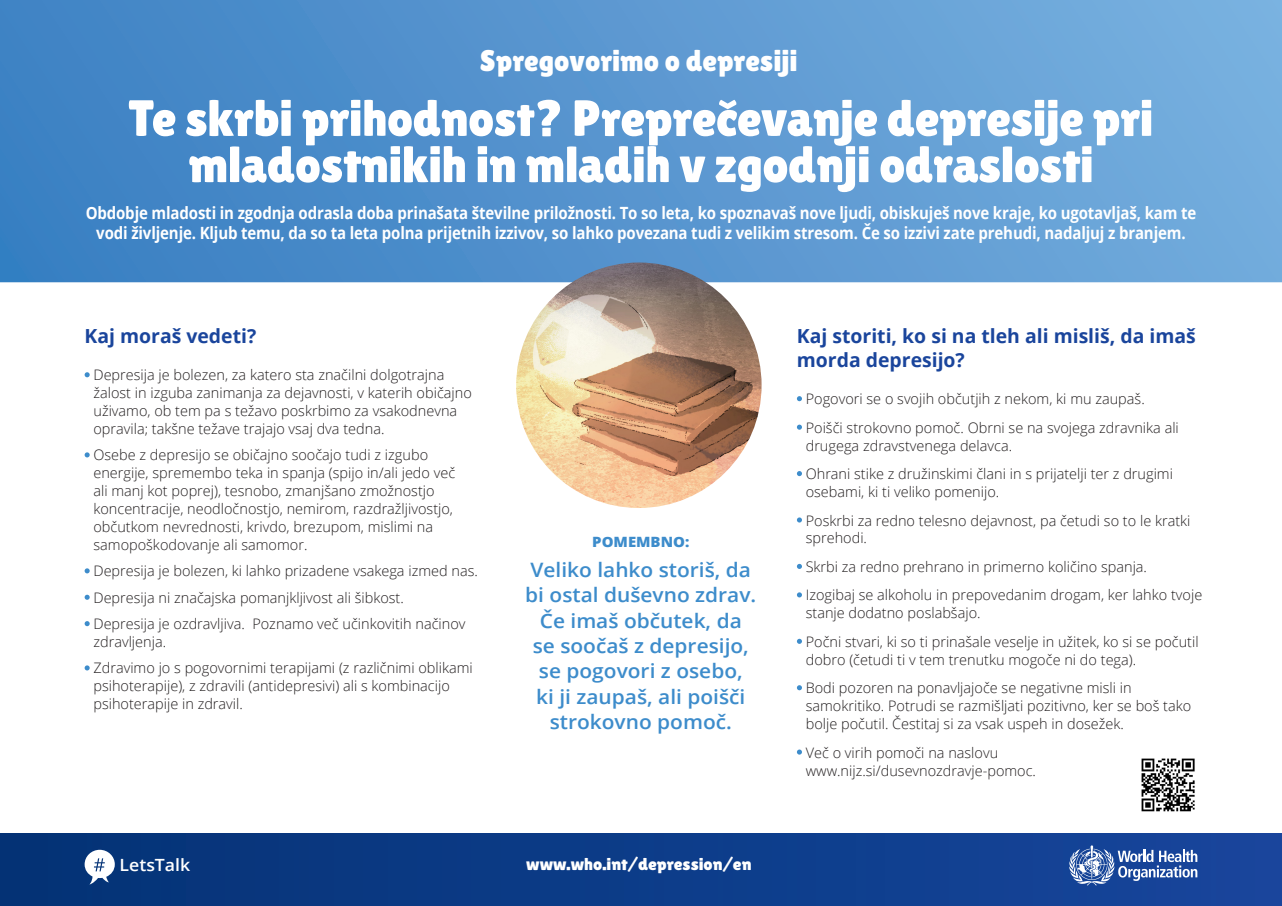
<style>
.page{position:relative;width:1282px;height:906px;background:#fff}
.page>*{position:absolute;margin:0;border:0;box-sizing:border-box;transform-origin:0 0}
.t1{font:50.78px/46.3px "Lilita One";letter-spacing:-.01em;color:#fff;text-align:center}
.t2{font:29.85px "Lilita One";color:#fff}
.t3{font:600 19.88px/25.3px "Open Sans";color:#3d8ccb;text-align:center;scale:1.05 1}
.t4{font:700 19.42px/23.9px "Open Sans";color:#1a459c}
.t5{font:17.02px "Lilita One";color:#fff;scale:1.05 1}
.t6{font:700 16.88px/20.2px "Open Sans";letter-spacing:-.01em;color:#fff;text-align:center;scale:.89 1}
.t7{font:600 16.8px "Open Sans";color:#fff;scale:1.05 1}
.t8{font:300 14.48px/17.9px "Open Sans";color:#231f20}
.t9{font:800 14.17px "Open Sans";color:#3d8ccb;scale:1.05 1}
</style>
<div class="page">
<div style="left:0;top:834px;width:1282px;height:72px;background:linear-gradient(to right,#033275,#17459c)"></div>
<svg style="left:85px;top:849px;width:30px;height:35px"></svg>
<svg style="left:0;top:0;width:1282px;height:282px;background:#5896d0"></svg>
<img style="left:516px;top:262px;width:246px;height:246px;border-radius:123px">
<svg style="left:1069px;top:845px;width:128px;height:40px;background:#5878b5"></svg>
<svg style="left:85px;top:372px;width:5px;height:5px"></svg>
<svg style="left:85px;top:452px;width:5px;height:5px"></svg>
<svg style="left:85px;top:568px;width:5px;height:5px"></svg>
<svg style="left:85px;top:595px;width:5px;height:5px"></svg>
<svg style="left:85px;top:621px;width:5px;height:5px"></svg>
<svg style="left:85px;top:665px;width:5px;height:5px"></svg>
<svg style="left:797px;top:396px;width:5px;height:5px"></svg>
<svg style="left:797px;top:424px;width:5px;height:6px"></svg>
<svg style="left:797px;top:471px;width:5px;height:5px"></svg>
<svg style="left:797px;top:517px;width:5px;height:5px"></svg>
<svg style="left:797px;top:564px;width:5px;height:5px"></svg>
<svg style="left:797px;top:592px;width:5px;height:5px"></svg>
<svg style="left:797px;top:639px;width:5px;height:5px"></svg>
<svg style="left:797px;top:685px;width:5px;height:5px"></svg>
<svg style="left:797px;top:749px;width:5px;height:5px"></svg>
<img style="left:1141px;top:758px;width:54px;height:54px">
<h2 class="t2" style="left:480px;top:44px;width:319px">Spregovorimo o depresiji</h2>
<h1 class="t1" style="left:129px;top:95px;width:1026px">Te skrbi prihodnost? Preprecˇevanje depresije pri mladostnikih in mladih v zgodnji odraslosti</h1>
<p class="t6" style="left:86px;top:202px;width:1249px">Obdobje mladosti in zgodnja odrasla doba prinašata številne priložnosti. To so leta, ko spoznavaš nove ljudi, obiskuješ nove kraje, ko ugotavljaš, kam te vodi življenje. Kljub temu, da so ta leta polna prijetnih izzivov, so lahko povezana tudi z velikim stresom. Če so izzivi zate prehudi, nadaljuj z branjem.</p>
<h3 class="t4" style="left:85px;top:324px;width:173px">Kaj moraš vedeti?</h3>
<p class="t8" style="left:93px;top:366px;width:380px">Depresija je bolezen, za katero sta značilni dolgotrajna žalost in izguba zanimanja za dejavnosti, v katerih običajno uživamo, ob tem pa s težavo poskrbimo za vsakodnevna opravila; takšne težave trajajo vsaj dva tedna.</p>
<p class="t8" style="left:93px;top:446px;width:363px">Osebe z depresijo se običajno soočajo tudi z izgubo energije, spremembo teka in spanja (spijo in/ali jedo več ali manj kot poprej), tesnobo, zmanjšano zmožnostjo koncentracije, neodločnostjo, nemirom, razdražljivostjo, občutkom nevrednosti, krivdo, brezupom, mislimi na samopoškodovanje ali samomor.</p>
<p class="t8" style="left:93px;top:557px;width:386px;line-height:26.4px">Depresija je bolezen, ki lahko prizadene vsakega izmed nas.<br>Depresija ni značajska pomanjkljivost ali šibkost.<br>Depresija je ozdravljiva. Poznamo več učinkovitih načinov</p>
<p class="t8" style="left:93px;top:628px;width:381px;line-height:26.4px">zdravljenja.<br>Zdravimo jo s pogovornimi terapijami (z različnimi oblikami</p>
<p class="t8" style="left:93px;top:677px;width:358px">psihoterapije), z zdravili (antidepresivi) ali s kombinacijo psihoterapije in zdravil.</p>
<p class="t9" style="left:592px;top:531px;width:94px">POMEMBNO:</p>
<h3 class="t3" style="left:525px;top:556px;width:222px">Veliko lahko storiš, da bi ostal duševno zdrav.<br>Če imaš občutek, da<br>se soočaš z depresijo, se pogovori z osebo,<br>ki ji zaupaš, ali poišči strokovno pomoč.</h3>
<p class="t7" style="left:120px;top:853px;width:69px">LetsTalk</p>
<p class="t5" style="left:526px;top:854px;width:216px">www.who.int/depression/en</p>
<h3 class="t4" style="left:797px;top:324px;width:400px">Kaj storiti, ko si na tleh ali misliš, da imaš morda depresijo?</h3>
<p class="t8" style="left:806px;top:384px;width:375px;line-height:28.5px">Pogovori se o svojih občutjih z nekom, ki mu zaupaš.<br>Poišči strokovno pomoč. Obrni se na svojega zdravnika ali</p>
<p class="t8" style="left:806px;top:431px;width:369px;line-height:28.5px">drugega zdravstvenega delavca.<br>Ohrani stike z družinskimi člani in s prijatelji ter z drugimi</p>
<p class="t8" style="left:806px;top:477px;width:386px;line-height:28.5px">osebami, ki ti veliko pomenijo.<br>Poskrbi za redno telesno dejavnost, pa četudi so to le kratki</p>
<p class="t8" style="left:806px;top:523px;width:398px;line-height:28.5px">sprehodi.<br>Skrbi za redno prehrano in primerno količino spanja.<br>Izogibaj se alkoholu in prepovedanim drogam, ker lahko tvoje</p>
<p class="t8" style="left:806px;top:598px;width:394px;line-height:28.5px">stanje dodatno poslabšajo.<br>Počni stvari, ki so ti prinašale veselje in užitek, ko si se počutil</p>
<p class="t8" style="left:806px;top:645px;width:332px;line-height:28.5px">dobro (četudi ti v tem trenutku mogoče ni do tega).<br>Bodi pozoren na ponavljajoče se negativne misli in</p>
<p class="t8" style="left:806px;top:696px;width:387px">samokritiko. Potrudi se razmišljati pozitivno, ker se boš tako bolje počutil. Čestitaj si za vsak uspeh in dosežek.</p>
<p class="t8" style="left:806px;top:743px;width:232px">Več o virih pomoči na naslovu www.nijz.si/dusevnozdravje-pomoc.</p>
</div>
